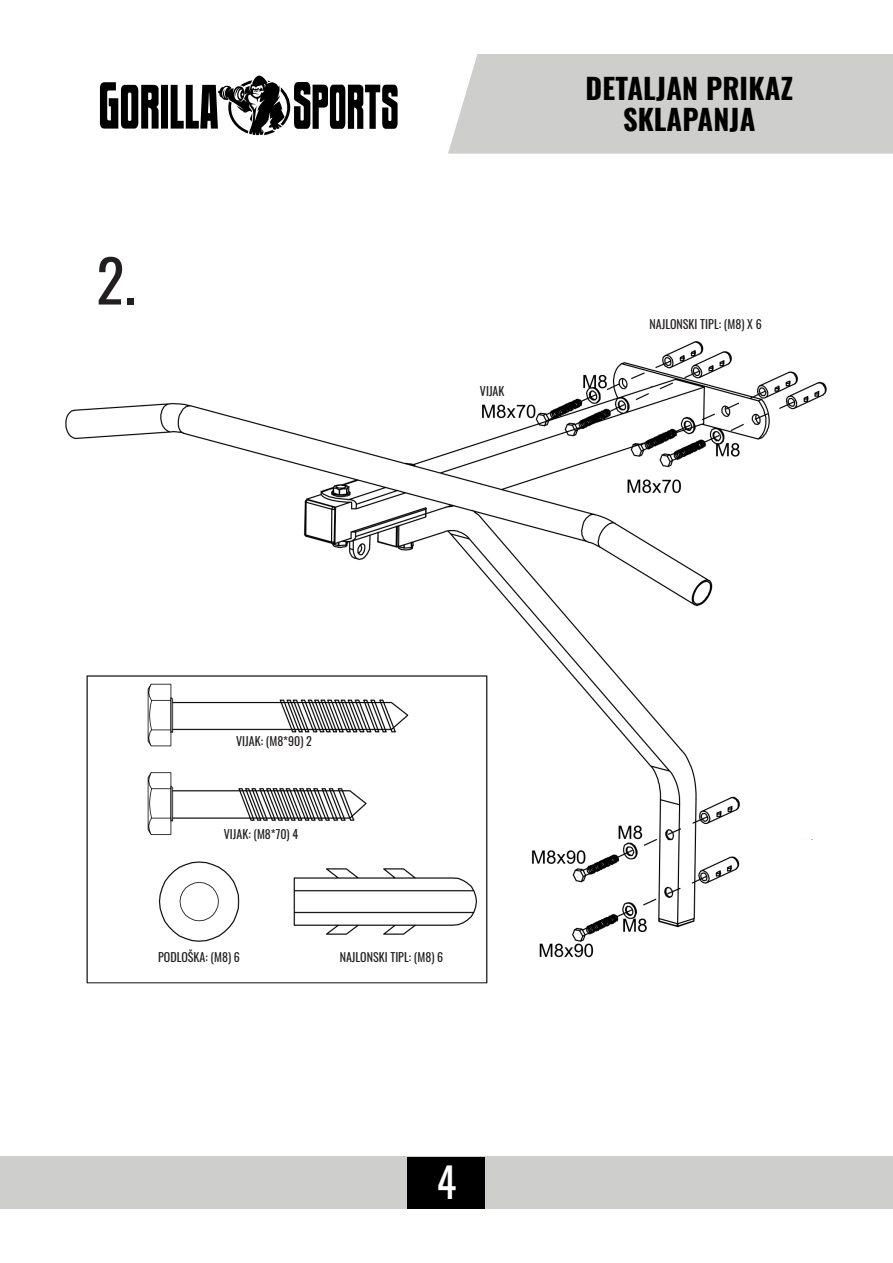
<style>
.page{position:relative;width:893px;height:1263px;background:#fff}
.page>*{position:absolute;margin:0;border:0;box-sizing:border-box;transform-origin:0 0}
.t1{font:58.5px "Oswald";color:#231f20}
.t2{font:40.5px "Oswald";color:#fff}
.t3{font:700 28.5px "Oswald";letter-spacing:.01em;color:#000}
.t4{font:12px "Oswald";color:#231f20}
</style>
<div class="page">
<img style="left:65px;top:341px;width:762px;height:643px">
<div style="left:448px;top:54px;width:445px;height:100px;background:#cececd"></div>
<div style="left:0;top:1156px;width:892px;height:53px;background:#cececd"></div>
<div style="left:408px;top:1157px;width:77px;height:51px;background:#000"></div>
<svg style="left:100px;top:76px;width:298px;height:59px"></svg>
<p class="t1" style="left:96px;top:229px;width:40px">2.</p>
<p class="t4" style="left:480px;top:380px;width:26px">VIJAK</p>
<p class="t3" style="left:585px;top:63px;width:209px">DETALJAN PRIKAZ</p>
<p class="t3" style="left:623px;top:94px;width:134px">SKLAPANJA</p>
<p class="t4" style="left:650px;top:313px;width:114px">NAJLONSKI TIPL: (M8) X 6</p>
<p class="t4" style="left:236px;top:730px;width:77px">VIJAK: (M8*90) 2</p>
<p class="t4" style="left:224px;top:824px;width:76px">VIJAK: (M8*70) 4</p>
<p class="t4" style="left:158px;top:946px;width:83px">PODLOŠKA: (M8) 6</p>
<p class="t4" style="left:340px;top:946px;width:105px">NAJLONSKI TIPL: (M8) 6</p>
<p class="t2" style="left:437px;top:1147px;width:21px">4</p>
</div>
